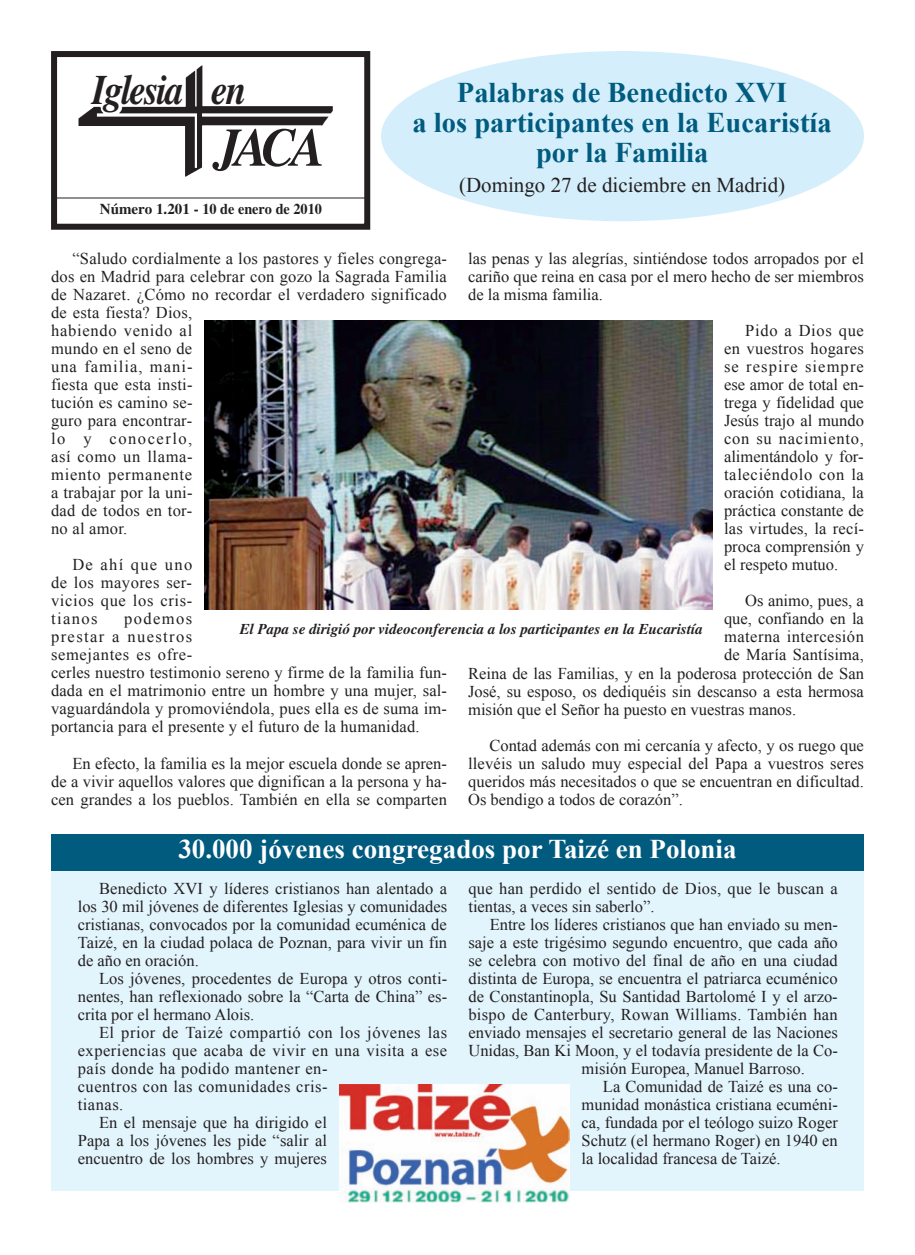
<style>
.page{position:relative;width:915px;height:1255px;background:#fff}
.page>*{position:absolute;margin:0;border:0;box-sizing:border-box;transform-origin:0 0}
.t1{font:italic 700 54px "Times";color:#231f20;scale:.95 1}
.t2{font:italic 700 42px "Times";letter-spacing:-.05em;color:#231f20;scale:.88 1}
.t3{font:700 28.5px/30px "Times New Roman";color:#005b7f;text-align:center}
.t4{font:700 27px "Times New Roman";color:#fff}
.t5{font:21px "Times New Roman";color:#231f20}
.t6{font:16.5px/18px "Times New Roman";letter-spacing:.005em;color:#231f20;text-align:justify}
.t7{font:16.5px "Times New Roman";letter-spacing:.03em;color:#231f20}
.t8{font:italic 700 15px "Times";color:#231f20}
.t9{font:700 15px "Times";color:#231f20}
</style>
<div class="page">
<img style="left:78px;top:65px;width:255px;height:112px">
<div style="left:51px;top:51px;width:319px;height:179px;border:6px solid #231f20"></div>
<hr style="left:51px;top:198px;width:316px;height:1px;background:#231f20">
<div style="left:381px;top:51px;width:482px;height:170px;background:#d4effb;border-radius:50%"></div>
<div style="left:51px;top:837px;width:812px;height:353px;background:#e2f4fc"></div>
<div style="left:51px;top:833px;width:812px;height:37px;background:#005b7f"></div>
<img style="left:204px;top:321px;width:507px;height:288px">
<img style="left:339px;top:1084px;width:230px;height:118px">
<p class="t2" style="left:92px;top:75px;width:177px">Iglesia en</p>
<p class="t1" style="left:215px;top:128px;width:118px">JACA</p>
<p class="t9" style="left:100px;top:203px;width:223px">Número 1.201 - 10 de enero de 2010</p>
<p class="t3" style="left:412px;top:78px;width:420px">Palabras de Benedicto XVI<br>a los participantes en la Eucaristía por la Familia</p>
<p class="t5" style="left:459px;top:174px;width:328px">(Domingo 27 de diciembre en Madrid)</p>
<p class="t6" style="left:51px;top:249px;width:397px;text-align:left;text-indent:21px">“Saludo cordialmente a los pastores y fieles congrega&shy;dos en Madrid para celebrar con gozo la Sagrada Familia de Nazaret. ¿Cómo no recordar el verdadero significado de esta fiesta? Dios,<br>habiendo venido al<br>mundo en el seno de<br>una familia, mani-<br>fiesta que esta insti-<br>tución es camino se-<br>guro para encontrar-<br>lo y conocerlo,<br>así como un llama-<br>miento permanente<br>a trabajar por la uni-<br>dad de todos en tor-<br>no al amor.</p>
<p class="t6" style="left:51px;top:556px;width:143px;text-indent:21px">De ahí que uno de los mayores ser&shy;vicios que los cris&shy;tianos</p>
<p class="t6" style="left:468px;top:250px;width:397px">las penas y las alegrías, sintiéndose todos arropados por el cariño que reina en casa por el mero hecho de ser miembros de la misma familia.</p>
<p class="t6" style="left:723px;top:322px;width:141px;text-indent:21px">Pido a Dios que en vuestros hogares se respire siempre ese amor de total en&shy;trega y fidelidad que Jesús trajo al mundo con su nacimiento, alimentándolo y for&shy;taleciéndolo con la oración cotidiana, la práctica constante de las virtudes, la recí&shy;proca comprensión y el respeto mutuo.</p>
<p class="t6" style="left:745px;top:592px;width:120px">Os animo, pues, a</p>
<p class="t6" style="left:723px;top:610px;width:141px">que, confiando en la</p>
<p class="t7" style="left:723px;top:627px;width:141px">materna intercesión</p>
<p class="t6" style="left:723px;top:646px;width:141px">de María Santísima,</p>
<p class="t6" style="left:468px;top:664px;width:397px">Reina de las Familias, y en la poderosa protección de San</p>
<p class="t6" style="left:468px;top:682px;width:397px">José, su esposo, os dediquéis sin descanso a esta hermosa</p>
<p class="t6" style="left:468px;top:700px;width:329px">misión que el Señor ha puesto en vuestras manos.</p>
<p class="t6" style="left:468px;top:736px;width:397px;text-indent:21px">Contad además con mi cercanía y afecto, y os ruego que llevéis un saludo muy especial del Papa a vuestros seres queridos más necesitados o que se encuentran en dificultad.<br>Os bendigo a todos de corazón”.</p>
<p class="t6" style="left:51px;top:610px;width:397px;text-align:left;text-indent:73px">podemos<br>prestar a nuestros<br>semejantes es ofre-<br>cerles nuestro testimonio sereno y firme de la familia fun&shy;dada en el matrimonio entre un hombre y una mujer, sal&shy;vaguardándola y promoviéndola, pues ella es de suma im&shy;portancia para el presente y el futuro de la humanidad.</p>
<p class="t6" style="left:51px;top:754px;width:397px;text-indent:21px">En efecto, la familia es la mejor escuela donde se apren&shy;de a vivir aquellos valores que dignifican a la persona y ha&shy;cen grandes a los pueblos. También en ella se comparten</p>
<p class="t8" style="left:240px;top:623px;width:464px">El Papa se dirigió por videoconferencia a los participantes en la Eucaristía</p>
<p class="t4" style="left:178px;top:834px;width:559px">30.000 jóvenes congregados por Taizé en Polonia</p>
<p class="t6" style="left:99px;top:879px;width:349px">Benedicto XVI y líderes cristianos han alentado a</p>
<p class="t6" style="left:78px;top:897px;width:371px">los 30 mil jóvenes de diferentes Iglesias y comunidades</p>
<p class="t6" style="left:78px;top:915px;width:370px">cristianas, convocados por la comunidad ecuménica de</p>
<p class="t6" style="left:78px;top:933px;width:371px">Taizé, en la ciudad polaca de Poznan, para vivir un fin</p>
<p class="t6" style="left:78px;top:951px;width:122px">de año en oración.</p>
<p class="t6" style="left:99px;top:969px;width:349px">Los jóvenes, procedentes de Europa y otros conti-</p>
<p class="t6" style="left:78px;top:987px;width:371px">nentes, han reflexionado sobre la “Carta de China” es-</p>
<p class="t6" style="left:78px;top:1005px;width:178px">crita por el hermano Alois.</p>
<p class="t7" style="left:99px;top:1023px;width:349px">El prior de Taizé compartió con los jóvenes las</p>
<p class="t7" style="left:78px;top:1041px;width:371px">experiencias que acaba de vivir en una visita a ese</p>
<p class="t7" style="left:78px;top:1059px;width:251px">país donde ha podido mantener en-</p>
<p class="t7" style="left:78px;top:1077px;width:251px">cuentros con las comunidades cris-</p>
<p class="t6" style="left:78px;top:1095px;width:47px">tianas.</p>
<p class="t6" style="left:99px;top:1113px;width:229px">En el mensaje que ha dirigido el</p>
<p class="t6" style="left:78px;top:1131px;width:251px">Papa a los jóvenes les pide “salir al</p>
<p class="t6" style="left:78px;top:1149px;width:251px">encuentro de los hombres y mujeres</p>
<p class="t6" style="left:468px;top:879px;width:371px">que han perdido el sentido de Dios, que le buscan a</p>
<p class="t6" style="left:468px;top:897px;width:188px">tientas, a veces sin saberlo”.</p>
<p class="t6" style="left:489px;top:915px;width:349px">Entre los líderes cristianos que han enviado su men-</p>
<p class="t6" style="left:468px;top:933px;width:371px">saje a este trigésimo segundo encuentro, que cada año</p>
<p class="t6" style="left:468px;top:951px;width:371px">se celebra con motivo del final de año en una ciudad</p>
<p class="t6" style="left:468px;top:969px;width:371px">distinta de Europa, se encuentra el patriarca ecuménico</p>
<p class="t6" style="left:468px;top:987px;width:370px">de Constantinopla, Su Santidad Bartolomé I y el arzo-</p>
<p class="t6" style="left:468px;top:1005px;width:371px">bispo de Canterbury, Rowan Williams. También han</p>
<p class="t6" style="left:468px;top:1023px;width:371px">enviado mensajes el secretario general de las Naciones</p>
<p class="t6" style="left:468px;top:1041px;width:371px">Unidas, Ban Ki Moon, y el todavía presidente de la Co-</p>
<p class="t6" style="left:581px;top:1059px;width:225px">misión Europea, Manuel Barroso.</p>
<p class="t6" style="left:602px;top:1077px;width:236px">La Comunidad de Taizé es una co-</p>
<p class="t6" style="left:581px;top:1095px;width:257px">munidad monástica cristiana ecuméni-</p>
<p class="t6" style="left:581px;top:1113px;width:257px">ca, fundada por el teólogo suizo Roger</p>
<p class="t6" style="left:581px;top:1131px;width:257px">Schutz (el hermano Roger) en 1940 en</p>
<p class="t6" style="left:581px;top:1149px;width:200px">la localidad francesa de Taizé.</p>
</div>
